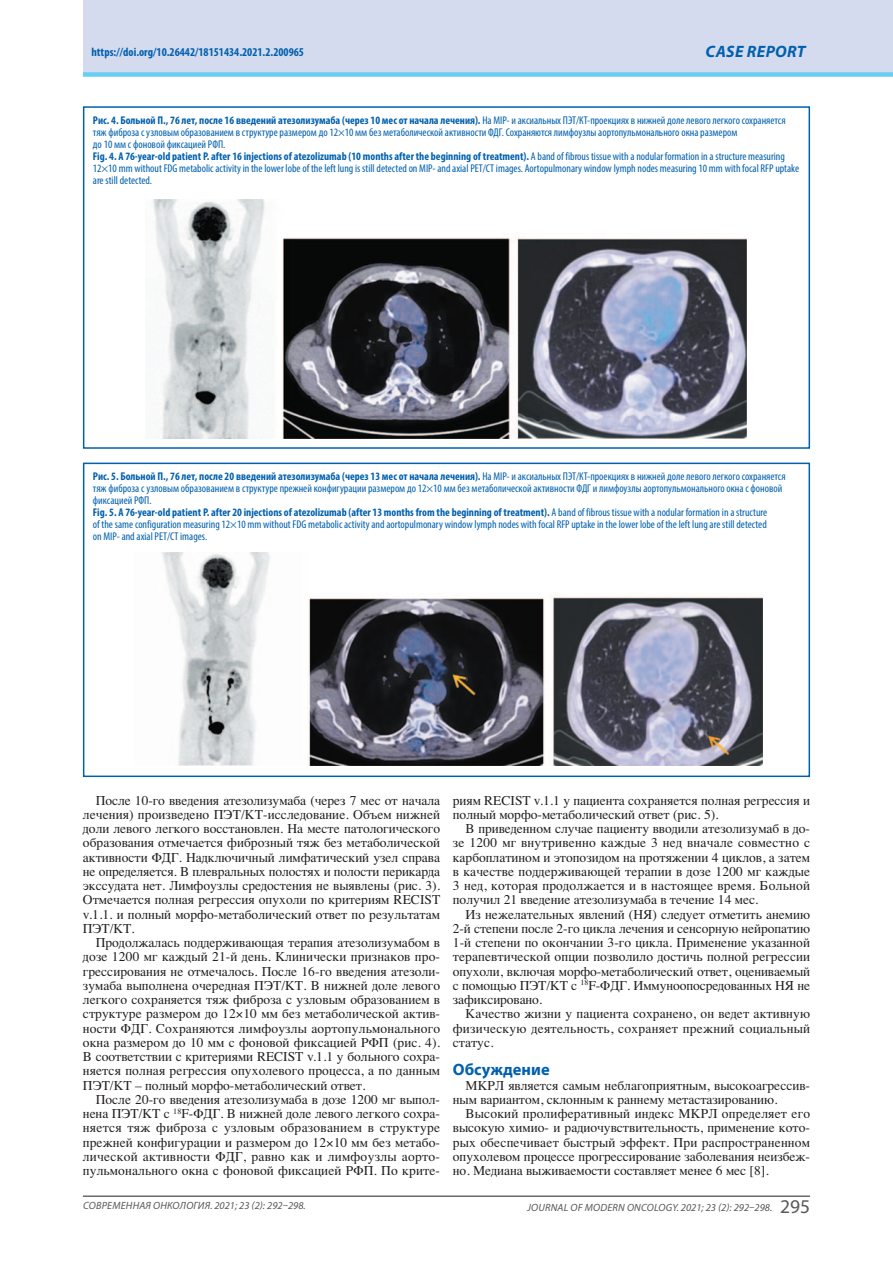
<style>
.page{position:relative;width:893px;height:1263px;background:#fff}
.page>*{position:absolute;margin:0;border:0;box-sizing:border-box;transform-origin:0 0}
.t1{font:700 16.5px "Myriad Pro";color:#0160ae}
.t2{font:italic 700 16.5px "Myriad Pro";letter-spacing:.02em;color:#0160ae}
.t3{font:13.5px/14.2px "Times";color:#231f20;text-align:justify}
.t4{font:700 condensed 12px "Myriad Pro";color:#0160ae}
.t5{font:condensed 11.25px/12px "Myriad Pro";color:#0160ae}
.t6{font:italic 10.5px "Myriad Pro";letter-spacing:.02em;color:#57585a}
.s1{font-weight:700}
.s2{font-style:normal;font-size:19.5px}
</style>
<div class="page">
<div style="left:83px;top:0;width:810px;height:74px;background:#d4dbee"></div>
<div style="left:83px;top:72px;width:810px;height:5px;background:#67cef5"></div>
<hr style="left:83px;top:1196px;width:727px;height:1px;background:#231f20">
<img style="left:145px;top:199px;width:602px;height:240px">
<div style="left:83px;top:106px;width:727px;height:343px;border:2px solid #0160ae"></div>
<img style="left:161px;top:552px;width:601px;height:213px">
<div style="left:83px;top:463px;width:727px;height:314px;border:2px solid #0160ae"></div>
<p class="t4" style="left:91px;top:47px;width:214px">https://doi.org/10.26442/18151434.2021.2.200965</p>
<p class="t2" style="left:706px;top:41px;width:101px">CASE REPORT</p>
<p class="t5" style="left:93px;top:115px;width:708px"><span class="s1">Рис. 4. Больной П., 76 лет, после 16 введений атезолизумаба (через 10 мес от начала лечения).</span> На МIP- и аксиальных ПЭТ/КТ-проекциях в нижней доле левого легкого сохраняется тяж фиброза с узловым образованием в структуре размером до 12×10 мм без метаболической активности ФДГ. Сохраняются лимфоузлы аортопульмонального окна размером<br>до 10 мм с фоновой фиксацией РФП.<br><span class="s1">Fig. 4. A 76-year-old patient P. after 16 injections of atezolizumab (10 months after the beginning of treatment).</span> A band of fibrous tissue with a nodular formation in a structure measuring 12×10 mm without FDG metabolic activity in the lower lobe of the left lung is still detected on MIP- and axial PET/CT images. Aortopulmonary window lymph nodes measuring 10 mm with focal RFP uptake are still detected.</p>
<p class="t5" style="left:93px;top:471px;width:694px"><span class="s1">Рис. 5. Больной П., 76 лет, после 20 введений атезолизумаба (через 13 мес от начала лечения).</span> На МIP- и аксиальных ПЭТ/КТ-проекциях в нижней доле левого легкого сохраняется тяж фиброза с узловым образованием в структуре прежней конфигурации размером до 12×10 мм без метаболической активности ФДГ и лимфоузлы аортопульмонального окна с фоновой фиксацией РФП.<br><span class="s1">Fig. 5. A 76-year-old patient P. after 20 injections of atezolizumab (after 13 months from the beginning of treatment).</span> A band of fibrous tissue with a nodular formation in a structure<br>of the same configuration measuring 12×10 mm without FDG metabolic activity and aortopulmonary window lymph nodes with focal RFP uptake in the lower lobe of the left lung are still detected<br>on MIP- and axial PET/CT images.</p>
<p class="t3" style="left:83px;top:794px;width:359px;text-indent:13px">После 10-го введения атезолизумаба (через 7 мес от начала лечения) произведено ПЭТ/КТ-исследование. Объем нижней доли левого легкого восстановлен. На месте патологического образования отмечается фиброзный тяж без метаболической активности ФДГ. Надключичный лимфатический узел справа не определяется. В плевральных полостях и полости перикарда экссудата нет. Лимфоузлы средостения не выявлены (рис. 3).<br>Отмечается полная регрессия опухоли по критериям RECIST v.1.1. и полный морфо-метаболический ответ по результатам ПЭТ/КТ.</p>
<p class="t3" style="left:83px;top:937px;width:359px;text-indent:13px">Продолжалась поддерживающая терапия атезолизумабом в дозе 1200 мг каждый 21-й день. Клинически признаков про&shy;грессирования не отмечалось. После 16-го введения атезоли&shy;зумаба выполнена очередная ПЭТ/КТ. В нижней доле левого легкого сохраняется тяж фиброза с узловым образованием в структуре размером до 12 10 мм без метаболической актив&shy;ности ФДГ. Сохраняются лимфоузлы аортопульмонального окна размером до 10 мм с фоновой фиксацией РФП (рис. 4).<br>В соответствии с критериями RECIST v.1.1 у больного сохра&shy;няется полная регрессия опухолевого процесса, а по данным ПЭТ/КТ – полный морфо-метаболический ответ.</p>
<p class="t3" style="left:83px;top:1093px;width:359px;text-indent:13px">После 20-го введения атезолизумаба в дозе 1200 мг выпол&shy;нена ПЭТ/КТ с <sup>18</sup>F-ФДГ. В нижней доле левого легкого сохра&shy;няется тяж фиброза с узловым образованием в структуре прежней конфигурации и размером до 12 10 мм без метабо&shy;лической активности ФДГ, равно как и лимфоузлы аорто&shy;пульмонального окна с фоновой фиксацией РФП. По крите-</p>
<p class="t3" style="left:453px;top:794px;width:359px">риям RECIST v.1.1 у пациента сохраняется полная регрессия и полный морфо-метаболический ответ (рис. 5).</p>
<p class="t3" style="left:453px;top:823px;width:359px;text-indent:13px">В приведенном случае пациенту вводили атезолизумаб в до&shy;зе 1200 мг внутривенно каждые 3 нед вначале совместно с карбоплатином и этопозидом на протяжении 4 циклов, а затем в качестве поддерживающей терапии в дозе 1200 мг каждые 3 нед, которая продолжается и в настоящее время. Больной получил 21 введение атезолизумаба в течение 14 мес.</p>
<p class="t3" style="left:453px;top:908px;width:359px;text-indent:13px">Из нежелательных явлений (НЯ) следует отметить анемию 2-й степени после 2-го цикла лечения и сенсорную нейропатию 1-й степени по окончании 3-го цикла. Применение указанной терапевтической опции позволило достичь полной регрессии опухоли, включая морфо-метаболический ответ, оцениваемый с помощью ПЭТ/КТ с <sup>18</sup>F-ФДГ. Иммуноопосредованных НЯ не зафиксировано.</p>
<p class="t3" style="left:453px;top:1008px;width:359px;text-indent:13px">Качество жизни у пациента сохранено, он ведет активную физическую деятельность, сохраняет прежний социальный статус.</p>
<p class="t1" style="left:453px;top:1064px;width:98px">Обсуждение</p>
<p class="t3" style="left:453px;top:1079px;width:359px;text-indent:13px">МКРЛ является самым неблагоприятным, высокоагрессив&shy;ным вариантом, склонным к раннему метастазированию.</p>
<p class="t3" style="left:453px;top:1108px;width:359px;text-indent:13px">Высокий пролиферативный индекс МКРЛ определяет его высокую химио- и радиочувствительность, применение кото&shy;рых обеспечивает быстрый эффект. При распространенном опухолевом процессе прогрессирование заболевания неизбеж&shy;но. Медиана выживаемости составляет менее 6 мес [8].</p>
<p class="t6" style="left:83px;top:1199px;width:224px">СОВРЕМЕННАЯ ОНКОЛОГИЯ. 2021; 23 (2): 292–298.</p>
<p class="t6" style="left:527px;top:1202px;width:284px">JOURNAL OF MODERN ONCOLOGY. 2021; 23 (2): 292–298. <span class="s2">295</span></p>
</div>
